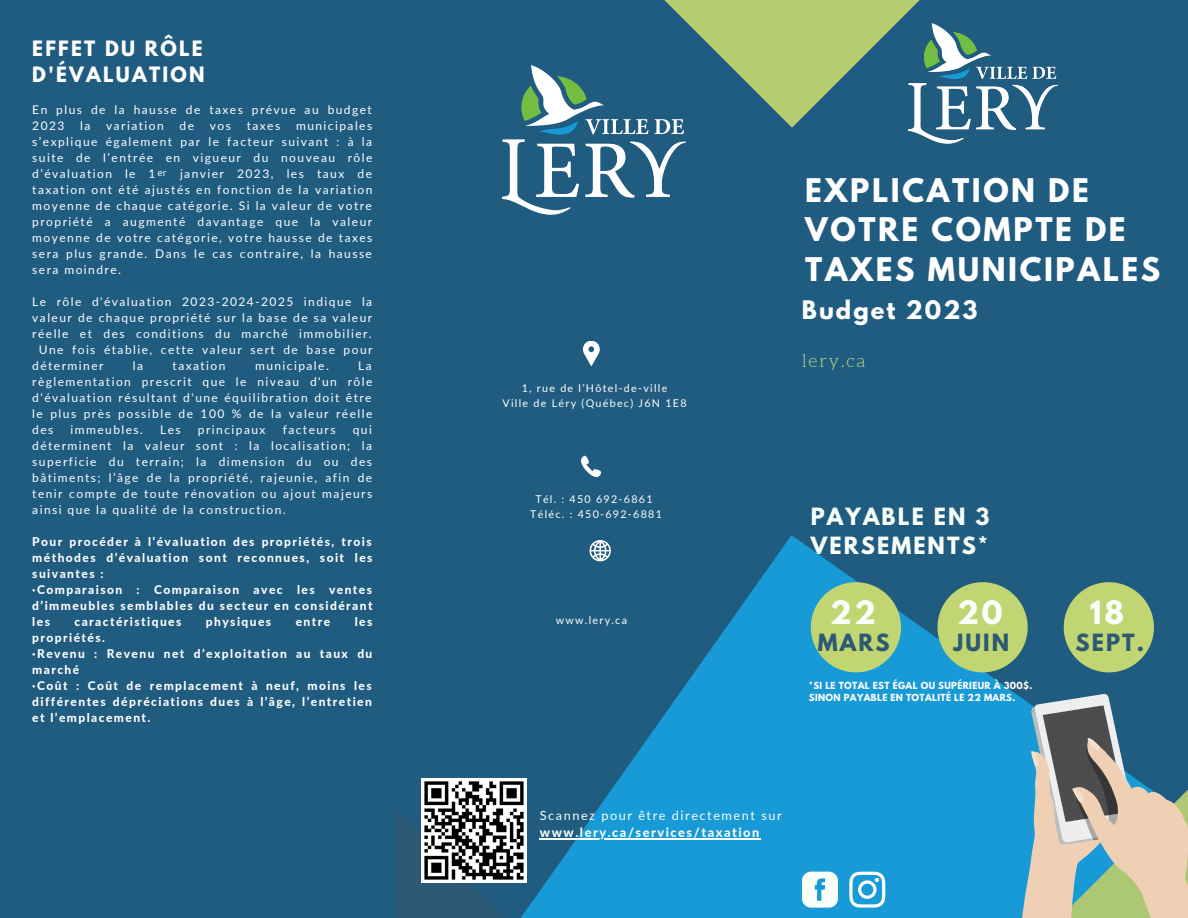
<style>
.page{position:relative;width:1188px;height:918px;background:#205b80}
.page>*{position:absolute;margin:0;border:0;box-sizing:border-box;transform-origin:0 0}
.t1{font:700 28.95px/39.3px "League Spartan";letter-spacing:.09em;color:#fff}
.t2{font:700 28.5px "League Spartan";color:#f9fff9}
.t3{font:700 22.65px "League Spartan";letter-spacing:.09em;color:#fff}
.t4{font:700 21px/29.2px "League Spartan";letter-spacing:.1em;color:#f9fff9}
.t5{font:700 21px "League Spartan";letter-spacing:.1em;color:#2d5974}
.t6{font:700 18.75px/25.8px "League Spartan";letter-spacing:.12em;color:#fff}
.t7{font:300 18.15px "Aleo";letter-spacing:.09em;color:#c1da87}
.t8{font:12.75px "Lato";letter-spacing:.12em;color:#f9fff9}
.t9{font:800 12.75px "Lato";letter-spacing:.12em;color:#f9fff9}
.t10{font:12px/16px "Lato";letter-spacing:.12em;color:#fff;text-align:justify}
.t11{font:800 12px/16px "Lato";letter-spacing:.12em;color:#fff}
.t12{font:10.65px/14.9px "Lato";letter-spacing:.12em;color:#fff;text-align:center}
.t13{font:9.3px "Open Sans";color:#f9fff9}
.t14{font:700 8.7px/11.6px "League Spartan";letter-spacing:.04em;color:#fff}
</style>
<div class="page">
<div style="left:396px;top:810px;width:250px;height:108px;background:#2d5974"></div>
<svg style="left:410px;top:778px;width:90px;height:135px"></svg>
<svg style="left:500px;top:535px;width:654px;height:383px;fill:#189ad6"></svg>
<svg style="left:583px;top:341px;width:17px;height:25px"></svg>
<svg style="left:581px;top:456px;width:20px;height:20px"></svg>
<svg style="left:590px;top:540px;width:21px;height:21px"></svg>
<svg style="left:531px;top:0;width:527px;height:128px"></svg>
<svg style="left:1007px;top:677px;width:181px;height:241px"></svg>
<div style="left:811px;top:582px;width:90px;height:90px;background:#c1d672;border-radius:50%"></div>
<svg style="left:802px;top:872px;width:36px;height:36px"></svg>
<svg style="left:849px;top:872px;width:36px;height:36px"></svg>
<img style="left:909px;top:23px;width:148px;height:121px">
<img style="left:503px;top:66px;width:182px;height:148px">
<img style="left:422px;top:778px;width:104px;height:105px">
<hr style="left:540px;top:838px;width:221px;height:1px;background:#f9fff9">
<div style="left:937px;top:582px;width:91px;height:90px;background:#c1d672;border-radius:50%"></div>
<div style="left:1064px;top:582px;width:90px;height:90px;background:#c1d672;border-radius:50%"></div>
<h3 class="t6" style="left:32px;top:38px;width:174px">EFFET DU RÔLE<br>D'ÉVALUATION</h3>
<p class="t10" style="left:32px;top:102px;width:341px">En plus de la hausse de taxes prévue au budget<br>2023</p>
<p class="t10" style="left:32px;top:118px;width:342px;text-indent:264px">municipales s’explique également par le facteur suivant : à la suite de l’entrée en vigueur du nouveau rôle d’évaluation le 1</p>
<p class="t10" style="left:80px;top:118px;width:12px">la</p>
<p class="t10" style="left:106px;top:118px;width:59px">variation</p>
<p class="t10" style="left:180px;top:118px;width:16px">de</p>
<p class="t10" style="left:210px;top:118px;width:23px">vos</p>
<p class="t10" style="left:247px;top:118px;width:35px">taxes</p>
<p class="t10" style="left:32px;top:166px;width:342px;text-indent:148px">janvier 2023, les taux de taxation ont été ajustés en fonction de la variation moyenne de chaque catégorie. Si la valeur de votre propriété a augmenté davantage que la valeur moyenne de votre catégorie, votre hausse de taxes sera plus grande. Dans le cas contraire, la hausse sera moindre.</p>
<p class="t10" style="left:32px;top:294px;width:341px">Le rôle d'évaluation 2023-2024-2025 indique la</p>
<p class="t10" style="left:32px;top:310px;width:341px">valeur de chaque propriété sur la base de sa valeur</p>
<p class="t10" style="left:32px;top:326px;width:341px">réelle et des conditions du marché immobilier.</p>
<p class="t10" style="left:39px;top:342px;width:335px">Une fois établie, cette valeur sert de base pour</p>
<p class="t10" style="left:32px;top:358px;width:73px">déterminer</p>
<p class="t10" style="left:133px;top:358px;width:12px">la</p>
<p class="t10" style="left:173px;top:358px;width:54px">taxation</p>
<p class="t10" style="left:255px;top:358px;width:75px">municipale.</p>
<p class="t13" style="left:158px;top:166px;width:11px">er</p>
<p class="t10" style="left:32px;top:358px;width:342px;text-indent:326px">La règlementation prescrit que le niveau d'un rôle d'évaluation résultant d'une équilibration doit être le plus près possible de 100 % de la valeur réelle des</p>
<p class="t10" style="left:71px;top:422px;width:74px">immeubles.</p>
<p class="t10" style="left:160px;top:422px;width:22px">Les</p>
<p class="t10" style="left:198px;top:422px;width:69px">principaux</p>
<p class="t10" style="left:283px;top:422px;width:54px">facteurs</p>
<p class="t10" style="left:32px;top:422px;width:341px;text-indent:320px">qui déterminent la valeur sont : la localisation; la superficie du terrain; la dimension du ou des bâtiments; l’âge de la propriété, rajeunie, afin de tenir compte de toute rénovation ou ajout majeurs ainsi que la qualité de la construction.</p>
<p class="t11" style="left:32px;top:534px;width:342px">Pour procéder à l’évaluation des propriétés, trois méthodes d’évaluation sont reconnues, soit les suivantes :<br>·Comparaison : Comparaison avec les ventes d’immeubles semblables du secteur en considérant les</p>
<p class="t11" style="left:74px;top:614px;width:108px">caractéristiques</p>
<p class="t11" style="left:206px;top:614px;width:67px">physiques</p>
<p class="t11" style="left:296px;top:614px;width:36px">entre</p>
<p class="t11" style="left:355px;top:614px;width:19px">les</p>
<p class="t11" style="left:32px;top:630px;width:342px">propriétés.<br>·Revenu : Revenu net d’exploitation au taux du marché<br>·Coût : Coût de remplacement à neuf, moins les différentes dépréciations dues à l’âge, l’entretien et l’emplacement.</p>
<p class="t12" style="left:503px;top:381px;width:186px">1, rue de l’Hôtel-de-ville<br>Ville de Léry (Québec) J6N 1E8</p>
<p class="t12" style="left:530px;top:492px;width:133px">Tél. : 450 692-6861<br>Téléc. : 450-692-6881</p>
<p class="t12" style="left:556px;top:613px;width:73px">www.lery.ca</p>
<h1 class="t1" style="left:805px;top:174px;width:357px">EXPLICATION DE<br>VOTRE COMPTE DE<br>TAXES MUNICIPALES</h1>
<h3 class="t3" style="left:802px;top:298px;width:177px">Budget 2023</h3>
<h3 class="t7" style="left:802px;top:350px;width:65px">lery.ca</h3>
<h3 class="t4" style="left:811px;top:504px;width:180px">PAYABLE EN 3<br>VERSEMENTS*</h3>
<h2 class="t2" style="left:830px;top:598px;width:47px">22</h2>
<h2 class="t2" style="left:957px;top:598px;width:47px">20</h2>
<h2 class="t2" style="left:1090px;top:598px;width:36px">18</h2>
<h3 class="t5" style="left:818px;top:632px;width:73px">MARS</h3>
<h3 class="t5" style="left:953px;top:632px;width:57px">JUIN</h3>
<h3 class="t5" style="left:1075px;top:632px;width:70px">SEPT.</h3>
<p class="t14" style="left:809px;top:681px;width:225px">*SI LE TOTAL EST ÉGAL OU SUPÉRIEUR À 300$.<br>SINON PAYABLE EN TOTALITÉ LE 22 MARS.</p>
<p class="t8" style="left:540px;top:808px;width:243px">Scannez pour être directement sur</p>
<p class="t9" style="left:540px;top:825px;width:221px">www.lery.ca/services/taxation</p>
</div>
